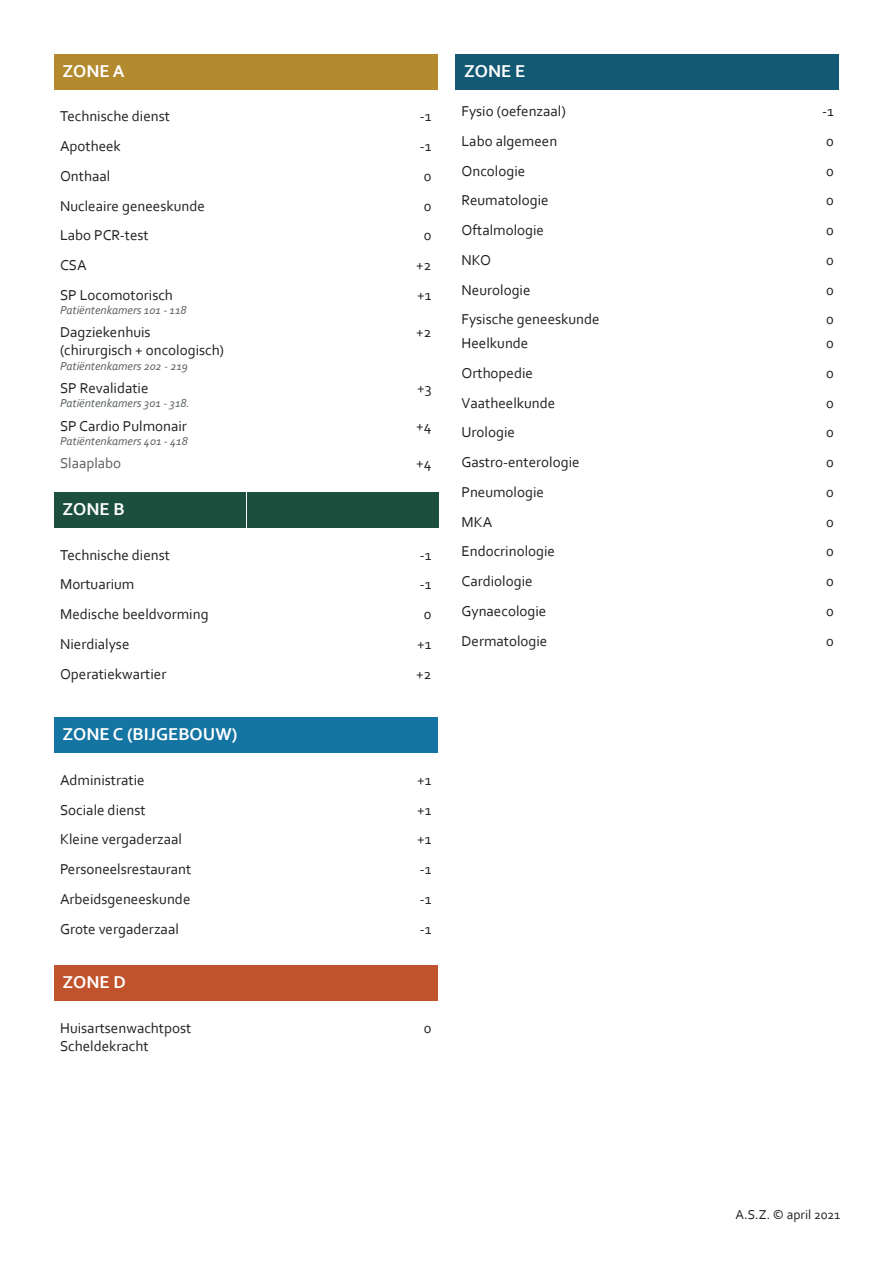
<style>
.page{position:relative;width:893px;height:1263px;background:#fff}
.page>*{position:absolute;margin:0;border:0;box-sizing:border-box;transform-origin:0 0}
.t1{font:700 18px "Corbel";color:#fff}
.t2{font:15px/18px "Corbel";color:#231f20}
.t3{font:15px "Corbel";color:#595e5e}
.t4{font:13.5px "Corbel";color:#231f20}
.t5{font:italic 12px "Corbel";color:#595e5e}
</style>
<div class="page">
<div style="left:54px;top:54px;width:383px;height:35px;background:#b48a2f"></div>
<div style="left:54px;top:492px;width:192px;height:35px;background:#1d4f3f"></div>
<div style="left:247px;top:492px;width:191px;height:35px;background:#1d4f3f"></div>
<div style="left:54px;top:718px;width:383px;height:35px;background:#1474a2"></div>
<div style="left:54px;top:965px;width:383px;height:35px;background:#c0532c"></div>
<div style="left:455px;top:54px;width:384px;height:35px;background:#145973"></div>
<p class="t1" style="left:63px;top:60px;width:64px">ZONE A</p>
<p class="t2" style="left:60px;top:107px;width:112px">Technische dienst</p>
<p class="t2" style="left:420px;top:107px;width:13px">-1</p>
<p class="t2" style="left:60px;top:137px;width:62px">Apotheek</p>
<p class="t2" style="left:420px;top:137px;width:13px">-1</p>
<p class="t2" style="left:60px;top:167px;width:52px">Onthaal</p>
<p class="t2" style="left:424px;top:167px;width:9px">0</p>
<p class="t2" style="left:60px;top:196px;width:146px">Nucleaire geneeskunde</p>
<p class="t2" style="left:424px;top:196px;width:9px">0</p>
<p class="t2" style="left:60px;top:226px;width:90px">Labo PCR-test</p>
<p class="t2" style="left:424px;top:226px;width:9px">0</p>
<p class="t2" style="left:60px;top:256px;width:28px">CSA</p>
<p class="t2" style="left:416px;top:256px;width:17px">+2</p>
<p class="t2" style="left:60px;top:285px;width:114px">SP Locomotorisch</p>
<p class="t5" style="left:60px;top:303px;width:128px">Patiëntenkamers 101 - 118</p>
<p class="t2" style="left:417px;top:285px;width:16px">+1</p>
<p class="t2" style="left:60px;top:323px;width:166px">Dagziekenhuis (chirurgisch + oncologisch)</p>
<p class="t5" style="left:60px;top:358px;width:129px">Patiëntenkamers 202 - 219</p>
<p class="t2" style="left:416px;top:323px;width:17px">+2</p>
<p class="t2" style="left:60px;top:379px;width:90px">SP Revalidatie</p>
<p class="t5" style="left:60px;top:396px;width:131px">Patiëntenkamers 301 - 318.</p>
<p class="t2" style="left:417px;top:379px;width:16px">+3</p>
<p class="t2" style="left:60px;top:416px;width:128px">SP Cardio Pulmonair</p>
<p class="t5" style="left:60px;top:433px;width:129px">Patiëntenkamers 401 - 418</p>
<p class="t2" style="left:416px;top:416px;width:17px">+4</p>
<p class="t3" style="left:60px;top:454px;width:63px">Slaaplabo</p>
<p class="t2" style="left:416px;top:454px;width:17px">+4</p>
<p class="t1" style="left:63px;top:498px;width:64px">ZONE B</p>
<p class="t2" style="left:60px;top:545px;width:112px">Technische dienst</p>
<p class="t2" style="left:420px;top:545px;width:13px">-1</p>
<p class="t2" style="left:60px;top:575px;width:76px">Mortuarium</p>
<p class="t2" style="left:420px;top:575px;width:13px">-1</p>
<p class="t2" style="left:60px;top:605px;width:150px">Medische beeldvorming</p>
<p class="t2" style="left:424px;top:605px;width:9px">0</p>
<p class="t2" style="left:60px;top:634px;width:71px">Nierdialyse</p>
<p class="t2" style="left:417px;top:634px;width:16px">+1</p>
<p class="t2" style="left:60px;top:664px;width:108px">Operatiekwartier</p>
<p class="t2" style="left:416px;top:664px;width:17px">+2</p>
<p class="t1" style="left:63px;top:723px;width:176px">ZONE C (BIJGEBOUW)</p>
<p class="t2" style="left:60px;top:771px;width:86px">Administratie</p>
<p class="t2" style="left:417px;top:771px;width:16px">+1</p>
<p class="t2" style="left:60px;top:800px;width:87px">Sociale dienst</p>
<p class="t2" style="left:417px;top:800px;width:16px">+1</p>
<p class="t2" style="left:60px;top:830px;width:123px">Kleine vergaderzaal</p>
<p class="t2" style="left:417px;top:830px;width:16px">+1</p>
<p class="t2" style="left:60px;top:860px;width:133px">Personeelsrestaurant</p>
<p class="t2" style="left:420px;top:860px;width:13px">-1</p>
<p class="t2" style="left:60px;top:890px;width:132px">Arbeidsgeneeskunde</p>
<p class="t2" style="left:420px;top:890px;width:13px">-1</p>
<p class="t2" style="left:60px;top:919px;width:120px">Grote vergaderzaal</p>
<p class="t2" style="left:420px;top:919px;width:13px">-1</p>
<p class="t1" style="left:63px;top:971px;width:65px">ZONE D</p>
<p class="t2" style="left:60px;top:1018px;width:133px">Huisartsenwachtpost<br>Scheldekracht</p>
<p class="t2" style="left:424px;top:1018px;width:9px">0</p>
<p class="t1" style="left:464px;top:60px;width:63px">ZONE E</p>
<p class="t2" style="left:461px;top:102px;width:106px">Fysio (oefenzaal)</p>
<p class="t2" style="left:822px;top:102px;width:13px">-1</p>
<p class="t2" style="left:461px;top:131px;width:97px">Labo algemeen</p>
<p class="t2" style="left:826px;top:131px;width:9px">0</p>
<p class="t2" style="left:461px;top:161px;width:65px">Oncologie</p>
<p class="t2" style="left:826px;top:161px;width:9px">0</p>
<p class="t2" style="left:461px;top:191px;width:89px">Reumatologie</p>
<p class="t2" style="left:826px;top:191px;width:9px">0</p>
<p class="t2" style="left:461px;top:221px;width:84px">Oftalmologie</p>
<p class="t2" style="left:826px;top:221px;width:9px">0</p>
<p class="t2" style="left:461px;top:250px;width:31px">NKO</p>
<p class="t2" style="left:826px;top:250px;width:9px">0</p>
<p class="t2" style="left:461px;top:280px;width:71px">Neurologie</p>
<p class="t2" style="left:826px;top:280px;width:9px">0</p>
<p class="t2" style="left:461px;top:310px;width:140px">Fysische geneeskunde</p>
<p class="t2" style="left:826px;top:310px;width:9px">0</p>
<p class="t2" style="left:461px;top:334px;width:68px">Heelkunde</p>
<p class="t2" style="left:826px;top:334px;width:9px">0</p>
<p class="t2" style="left:461px;top:363px;width:73px">Orthopedie</p>
<p class="t2" style="left:826px;top:363px;width:9px">0</p>
<p class="t2" style="left:461px;top:393px;width:95px">Vaatheelkunde</p>
<p class="t2" style="left:826px;top:393px;width:9px">0</p>
<p class="t2" style="left:461px;top:423px;width:55px">Urologie</p>
<p class="t2" style="left:826px;top:423px;width:9px">0</p>
<p class="t2" style="left:461px;top:453px;width:120px">Gastro-enterologie</p>
<p class="t2" style="left:826px;top:453px;width:9px">0</p>
<p class="t2" style="left:461px;top:482px;width:84px">Pneumologie</p>
<p class="t2" style="left:826px;top:482px;width:9px">0</p>
<p class="t2" style="left:461px;top:512px;width:32px">MKA</p>
<p class="t2" style="left:826px;top:512px;width:9px">0</p>
<p class="t2" style="left:461px;top:542px;width:95px">Endocrinologie</p>
<p class="t2" style="left:826px;top:542px;width:9px">0</p>
<p class="t2" style="left:461px;top:572px;width:73px">Cardiologie</p>
<p class="t2" style="left:826px;top:572px;width:9px">0</p>
<p class="t2" style="left:461px;top:601px;width:86px">Gynaecologie</p>
<p class="t2" style="left:826px;top:601px;width:9px">0</p>
<p class="t2" style="left:461px;top:631px;width:87px">Dermatologie</p>
<p class="t2" style="left:826px;top:631px;width:9px">0</p>
<p class="t4" style="left:736px;top:1206px;width:106px">A.S.Z. © april 2021</p>
</div>
